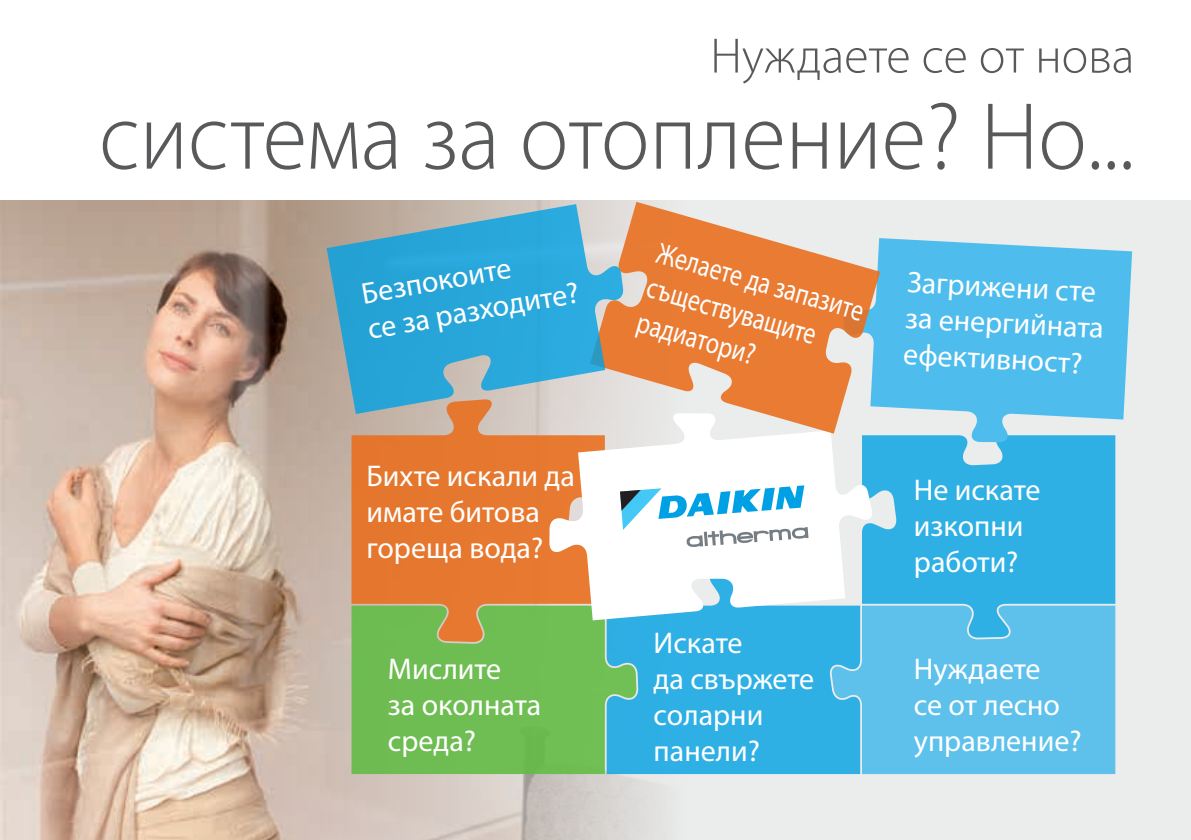
<style>
.page{position:relative;width:1191px;height:840px;background:#fff}
.page>*{position:absolute;margin:0;border:0;box-sizing:border-box;transform-origin:0 0}
.t1{font:300 96px "Myriad Pro";color:#58595b;scale:.95 1}
.t2{font:300 50px "Myriad Pro";color:#58595b}
.t3{font:30px/36px "Myriad Pro";color:#fff}
.t4{font:30px/36px "Myriad Pro";color:#fff;scale:.8 1}
</style>
<div class="page">
<div style="left:0;top:200px;width:1191px;height:639px;background:#ebecec"></div>
<img style="left:0;top:200px;width:686px;height:639px">
<div style="left:872px;top:442px;width:243px;height:163px;background:#2fb0e5"></div>
<div style="left:636px;top:620px;width:195px;height:153px;background:#2fb0e5"></div>
<svg style="left:351px;top:414px;width:198px;height:191px;background:#e27f3e"></svg>
<svg style="left:351px;top:605px;width:285px;height:168px;background:#6eba5e"></svg>
<svg style="left:549px;top:414px;width:323px;height:206px;background:#e6e6e2"></svg>
<svg style="left:844px;top:238px;width:288px;height:204px;background:#61c2ec"></svg>
<svg style="left:590px;top:202px;width:290px;height:231px;fill:#e97b33"></svg>
<svg style="left:831px;top:605px;width:284px;height:168px;background:#5bbfeb"></svg>
<svg style="left:326px;top:204px;width:297px;height:210px;background:#5dacca"></svg>
<svg style="left:620px;top:485px;width:188px;height:62px;background:#badeed"></svg>
<h2 class="t2" style="left:710px;top:28px;width:425px">Нуждаете се от нова</h2>
<h1 class="t1" style="left:99px;top:84px;width:1091px">система за отопление? Но...</h1>
<p class="t3" style="left:359px;top:275px;width:215px;rotate:-10deg">Безпокоите<br>се за разходите?</p>
<p class="t3" style="left:366px;top:457px;width:210px">Бихте искали да имате битова гореща вода?</p>
<p class="t3" style="left:388px;top:650px;width:155px">Мислите<br>за околната среда?</p>
<p class="t4" style="left:662px;top:234px;width:269px;rotate:16deg">Желаете да запазите съществуващите радиатори?</p>
<p class="t3" style="left:908px;top:263px;width:200px;rotate:3deg">Загрижени сте за енергийната ефективност?</p>
<p class="t3" style="left:653px;top:624px;width:162px">Искате<br>да свържете соларни панели?</p>
<p class="t3" style="left:914px;top:471px;width:128px">Не искате изкопни работи?</p>
<p class="t3" style="left:914px;top:650px;width:169px">Нуждаете<br>се от лесно управление?</p>
</div>
